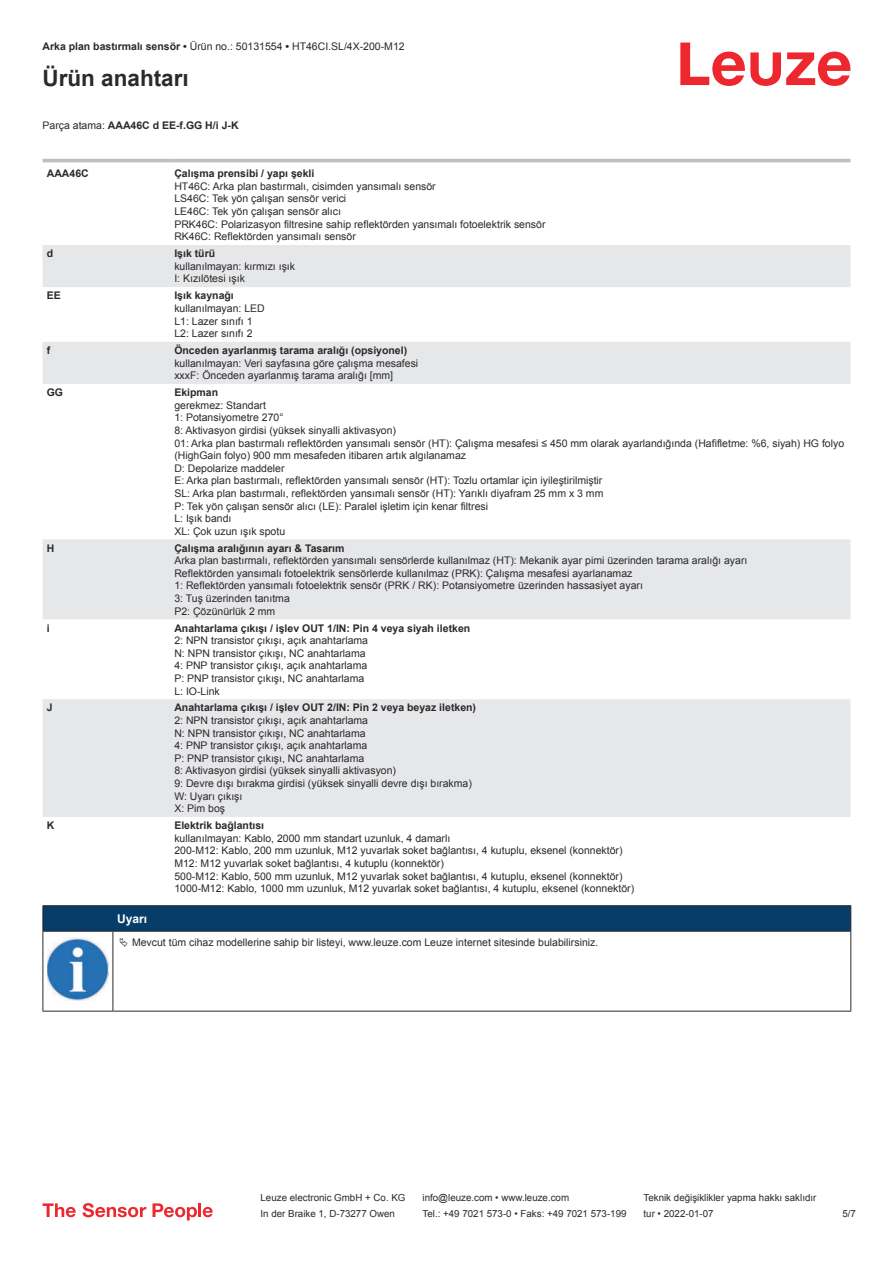
<style>
.page{position:relative;width:893px;height:1263px;background:#fff}
.page>*{position:absolute;margin:0;border:0;box-sizing:border-box;transform-origin:0 0}
.t1{font:700 22.5px "Arial";color:#2b292a}
.t2{font:700 12px "Arial";color:#fff}
.t3{font:10.5px/12.6px "Arial";color:#2b292a}
.t4{font:700 10.5px "Arial";color:#2b292a}
.t5{font:9.75px "Arial";color:#2b292a}
.s1{font-weight:700}
.s2{font-weight:400}
</style>
<div class="page">
<svg style="left:680px;top:43px;width:170px;height:43px"></svg>
<svg style="left:43px;top:245px;width:807px;height:572px"></svg>
<hr style="left:43px;top:159px;width:127px;height:3px;background:#bdbfc1">
<hr style="left:170px;top:159px;width:680px;height:3px;background:#bdbfc1">
<svg style="left:43px;top:1203px;width:33px;height:14px"></svg>
<svg style="left:83px;top:1203px;width:63px;height:14px"></svg>
<svg style="left:153px;top:1203px;width:44px;height:17px"></svg>
<hr style="left:198px;top:1203px;width:3px;height:14px;background:#ed272d">
<svg style="left:203px;top:1207px;width:10px;height:10px"></svg>
<svg style="left:44px;top:932px;width:806px;height:79px"></svg>
<hr style="left:43px;top:905px;width:70px;height:1px;background:#2b292a">
<hr style="left:43px;top:931px;width:70px;height:1px;background:#2b292a">
<hr style="left:113px;top:905px;width:738px;height:1px;background:#2b292a">
<svg style="left:43px;top:906px;width:808px;height:25px;background:#063c67"></svg>
<hr style="left:113px;top:931px;width:738px;height:1px;background:#2b292a">
<hr style="left:43px;top:932px;width:1px;height:75px;background:#2b292a">
<hr style="left:113px;top:932px;width:1px;height:75px;background:#2b292a">
<hr style="left:850px;top:932px;width:1px;height:75px;background:#2b292a">
<hr style="left:43px;top:1011px;width:70px;height:1px;background:#2b292a">
<hr style="left:113px;top:1011px;width:738px;height:1px;background:#2b292a">
<img style="left:47px;top:938px;width:61px;height:62px">
<div style="left:115px;top:932px;width:734px;height:20px;background:#fff"></div>
<p class="t3" style="left:43px;top:41px;width:364px"><span class="s1">Arka plan bastırmalı sensör •</span> Ürün no.: 50131554 <span class="s1">•</span> HT46CI.SL/4X-200-M12</p>
<h1 class="t1" style="left:43px;top:63px;width:148px">Ürün anahtarı</h1>
<p class="t4" style="left:43px;top:117px;width:198px"><span class="s2">Parça atama:</span> AAA46C d EE-f.GG H/i J-K</p>
<p class="t4" style="left:47px;top:166px;width:43px">AAA46C</p>
<p class="t4" style="left:174px;top:166px;width:142px">Çalışma prensibi / yapı şekli</p>
<p class="t3" style="left:174px;top:180px;width:373px">HT46C: Arka plan bastırmalı, cisimden yansımalı sensör<br>LS46C: Tek yön çalışan sensör verici<br>LE46C: Tek yön çalışan sensör alıcı<br>PRK46C: Polarizasyon filtresine sahip reflektörden yansımalı fotoelektrik sensör RK46C: Reflektörden yansımalı sensör</p>
<p class="t4" style="left:47px;top:246px;width:8px">d</p>
<p class="t4" style="left:174px;top:246px;width:42px">Işık türü</p>
<p class="t3" style="left:174px;top:260px;width:122px">kullanılmayan: kırmızı ışık<br>I: Kızılötesi ışık</p>
<p class="t4" style="left:47px;top:292px;width:16px">EE</p>
<p class="t4" style="left:174px;top:288px;width:61px">Işık kaynağı</p>
<p class="t3" style="left:174px;top:302px;width:92px">kullanılmayan: LED<br>L1: Lazer sınıfı 1<br>L2: Lazer sınıfı 2</p>
<p class="t4" style="left:47px;top:346px;width:5px">f</p>
<p class="t4" style="left:174px;top:343px;width:234px">Önceden ayarlanmış tarama aralığı (opsiyonel)</p>
<p class="t3" style="left:174px;top:356px;width:245px">kullanılmayan: Veri sayfasına göre çalışma mesafesi xxxF: Önceden ayarlanmış tarama aralığı [mm]</p>
<p class="t4" style="left:47px;top:388px;width:18px">GG</p>
<p class="t4" style="left:174px;top:385px;width:45px">Ekipman</p>
<p class="t3" style="left:174px;top:399px;width:671px">gerekmez: Standart<br>1: Potansiyometre 270°<br>8: Aktivasyon girdisi (yüksek sinyalli aktivasyon)<br>01: Arka plan bastırmalı reflektörden yansımalı sensör (HT): Çalışma mesafesi ≤ 450 mm olarak ayarlandığında (Hafifletme: %6, siyah) HG folyo (HighGain folyo) 900 mm mesafeden itibaren artık algılanamaz<br>D: Depolarize maddeler<br>E: Arka plan bastırmalı, reflektörden yansımalı sensör (HT): Tozlu ortamlar için iyileştirilmiştir<br>SL: Arka plan bastırmalı, reflektörden yansımalı sensör (HT): Yarıklı diyafram 25 mm x 3 mm<br>P: Tek yön çalışan sensör alıcı (LE): Paralel işletim için kenar filtresi<br>L: Işık bandı<br>XL: Çok uzun ışık spotu</p>
<p class="t4" style="left:47px;top:544px;width:9px">H</p>
<p class="t4" style="left:174px;top:540px;width:172px">Çalışma aralığının ayarı &amp; Tasarım</p>
<p class="t3" style="left:174px;top:554px;width:575px">Arka plan bastırmalı, reflektörden yansımalı sensörlerde kullanılmaz (HT): Mekanik ayar pimi üzerinden tarama aralığı ayarı Reflektörden yansımalı fotoelektrik sensörlerde kullanılmaz (PRK): Çalışma mesafesi ayarlanamaz<br>1: Reflektörden yansımalı fotoelektrik sensör (PRK / RK): Potansiyometre üzerinden hassasiyet ayarı<br>3: Tuş üzerinden tanıtma<br>P2: Çözünürlük 2 mm</p>
<p class="t4" style="left:47px;top:624px;width:4px">i</p>
<p class="t4" style="left:174px;top:620px;width:297px">Anahtarlama çıkışı / işlev OUT 1/IN: Pin 4 veya siyah iletken</p>
<p class="t3" style="left:174px;top:634px;width:195px">2: NPN transistor çıkışı, açık anahtarlama N: NPN transistor çıkışı, NC anahtarlama 4: PNP transistor çıkışı, açık anahtarlama P: PNP transistor çıkışı, NC anahtarlama L: IO-Link</p>
<p class="t4" style="left:47px;top:700px;width:7px">J</p>
<p class="t4" style="left:174px;top:700px;width:303px">Anahtarlama çıkışı / işlev OUT 2/IN: Pin 2 veya beyaz iletken)</p>
<p class="t3" style="left:174px;top:714px;width:299px">2: NPN transistor çıkışı, açık anahtarlama<br>N: NPN transistor çıkışı, NC anahtarlama<br>4: PNP transistor çıkışı, açık anahtarlama<br>P: PNP transistor çıkışı, NC anahtarlama<br>8: Aktivasyon girdisi (yüksek sinyalli aktivasyon)<br>9: Devre dışı bırakma girdisi (yüksek sinyalli devre dışı bırakma)<br>W: Uyarı çıkışı<br>X: Pim boş</p>
<p class="t4" style="left:47px;top:821px;width:9px">K</p>
<p class="t4" style="left:174px;top:818px;width:91px">Elektrik bağlantısı</p>
<p class="t3" style="left:174px;top:832px;width:461px">kullanılmayan: Kablo, 2000 mm standart uzunluk, 4 damarlı<br>200-M12: Kablo, 200 mm uzunluk, M12 yuvarlak soket bağlantısı, 4 kutuplu, eksenel (konnektör)<br>M12: M12 yuvarlak soket bağlantısı, 4 kutuplu (konnektör)<br>500-M12: Kablo, 500 mm uzunluk, M12 yuvarlak soket bağlantısı, 4 kutuplu, eksenel (konnektör)<br>1000-M12: Kablo, 1000 mm uzunluk, M12 yuvarlak soket bağlantısı, 4 kutuplu, eksenel (konnektör)</p>
<p class="t2" style="left:117px;top:910px;width:32px">Uyarı</p>
<p class="t3" style="left:132px;top:936px;width:468px">Mevcut tüm cihaz modellerine sahip bir listeyi, www.leuze.com Leuze internet sitesinde bulabilirsiniz.</p>
<p class="t5" style="left:261px;top:1191px;width:146px">Leuze electronic GmbH + Co. KG</p>
<p class="t5" style="left:423px;top:1191px;width:148px">info@leuze.com • www.leuze.com</p>
<p class="t5" style="left:644px;top:1191px;width:174px">Teknik değişiklikler yapma hakkı saklıdır</p>
<p class="t5" style="left:261px;top:1207px;width:136px">In der Braike 1, D-73277 Owen</p>
<p class="t5" style="left:423px;top:1207px;width:205px">Tel.: +49 7021 573-0 • Faks: +49 7021 573-199</p>
<p class="t5" style="left:644px;top:1207px;width:72px">tur • 2022-01-07</p>
<p class="t5" style="left:842px;top:1210px;width:15px">5 /7</p>
</div>
